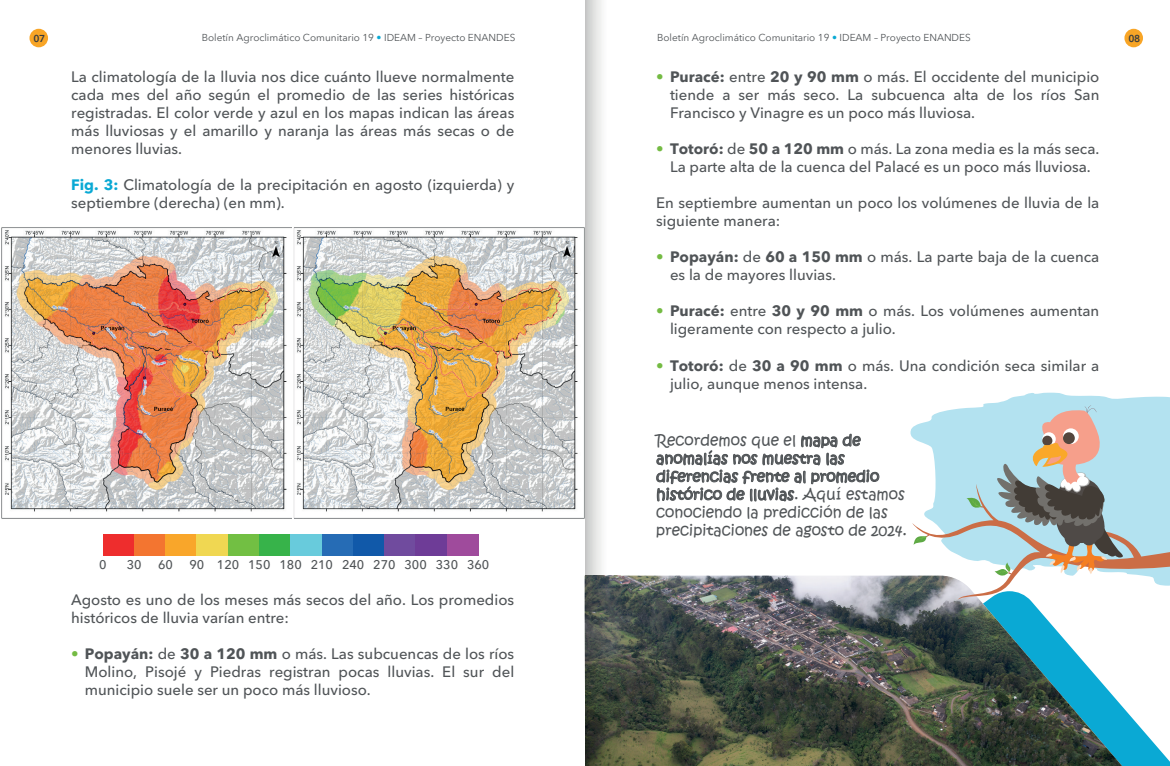
<style>
.page{position:relative;width:1170px;height:766px;background:#fff}
.page>*{position:absolute;margin:0;border:0;box-sizing:border-box;transform-origin:0 0}
.t1{font:500 15px/18px "Avenir Next Cyr";color:#505457}
.t2{font:15px/18px "Kristen ITC";color:#505457}
.t3{font:500 12.5px "Avenir Next Cyr";color:#505457}
.t4{font:10px "Avenir Next Cyr";color:#505457}
.t5{font:600 10px "Avenir Next Cyr";color:#373b3e}
.s1{color:#0aa9d4}
.s2{font-weight:700;color:#0aa9d4}
.s3{color:#74bb43}
.s4{font-weight:700}
</style>
<div class="page">
<img style="left:584px;top:575px;width:327px;height:190px">
<div style="left:29px;top:29px;width:19px;height:18px;background:#f8a526;border-radius:50%"></div>
<div style="left:1124px;top:29px;width:18px;height:18px;background:#f8a526;border-radius:50%"></div>
<svg style="left:656px;top:433px;width:223px;height:69px"></svg>
<svg style="left:910px;top:392px;width:259px;height:193px"></svg>
<svg style="left:911px;top:405px;width:258px;height:360px"></svg>
<div style="left:103px;top:534px;width:31px;height:21px;background:#ee2d2d"></div>
<div style="left:134px;top:534px;width:31px;height:21px;background:#f37530"></div>
<div style="left:165px;top:534px;width:32px;height:21px;background:#f9a62a"></div>
<div style="left:197px;top:534px;width:31px;height:21px;background:#f0d752"></div>
<div style="left:228px;top:534px;width:31px;height:21px;background:#72bf43"></div>
<div style="left:259px;top:534px;width:31px;height:21px;background:#37b34a"></div>
<div style="left:290px;top:534px;width:32px;height:21px;background:#68cbdc"></div>
<div style="left:322px;top:534px;width:31px;height:21px;background:#266cb5"></div>
<div style="left:353px;top:534px;width:31px;height:21px;background:#1159a9"></div>
<div style="left:384px;top:534px;width:31px;height:21px;background:#704b9e"></div>
<div style="left:415px;top:534px;width:32px;height:21px;background:#6e3c97"></div>
<div style="left:447px;top:534px;width:31px;height:21px;background:#9f4b9c"></div>
<img style="left:1px;top:227px;width:291px;height:292px">
<img style="left:294px;top:227px;width:291px;height:292px">
<img style="left:293px;top:228px;width:1px;height:290px">
<svg style="left:585px;top:0;width:17px;height:575px;background:#dddedd"></svg>
<img style="left:585px;top:575px;width:35px;height:190px">
<p class="t5" style="left:33px;top:33px;width:13px">07</p>
<p class="t4" style="left:202px;top:32px;width:315px">Boletín Agroclimático Comunitario 19 <span class="s1">•</span> IDEAM – Proyecto ENANDES</p>
<p class="t4" style="left:657px;top:32px;width:315px">Boletín Agroclimático Comunitario 19 <span class="s1">•</span> IDEAM – Proyecto ENANDES</p>
<p class="t5" style="left:1128px;top:33px;width:13px">08</p>
<p class="t1" style="left:71px;top:68px;width:444px;text-align:justify">La climatología de la lluvia nos dice cuánto llueve normalmente cada mes del año según el promedio de las series históricas registradas. El color verde y azul en los mapas indican las áreas más lluviosas y el amarillo y naranja las áreas más secas o de menores lluvias.</p>
<p class="t1" style="left:71px;top:176px;width:444px"><span class="s2">Fig. 3:</span> Climatología de la precipitación en agosto (izquierda) y septiembre (derecha) (en mm).</p>
<p class="t3" style="left:99px;top:557px;width:9px">0</p>
<p class="t3" style="left:127px;top:557px;width:16px">30</p>
<p class="t3" style="left:158px;top:557px;width:16px">60</p>
<p class="t3" style="left:189px;top:557px;width:301px">90 120 150 180 210 240 270 300 330 360</p>
<p class="t1" style="left:71px;top:590px;width:444px">Agosto es uno de los meses más secos del año. Los promedios históricos de lluvia varían entre:</p>
<p class="t1" style="left:85px;top:644px;width:431px;text-align:justify;text-indent:-14px"><span class="s3">•</span> <span class="s4">Popayán:</span> de <span class="s4">30 a 120 mm</span> o más. Las subcuencas de los ríos Molino, Pisojé y Piedras registran pocas lluvias. El sur del municipio suele ser un poco más lluvioso.</p>
<p class="t1" style="left:670px;top:68px;width:431px;text-align:justify;text-indent:-14px"><span class="s3">•</span> <span class="s4">Puracé:</span> entre <span class="s4">20 y 90 mm</span> o más. El occidente del municipio tiende a ser más seco. La subcuenca alta de los ríos San Francisco y Vinagre es un poco más lluviosa.</p>
<p class="t1" style="left:656px;top:140px;width:444px;text-align:center"><span class="s3">•</span> <span class="s4">Totoró:</span> de <span class="s4">50 a 120 mm</span> o más. La zona media es la más seca.<br>La parte alta de la cuenca del Palacé es un poco más lluviosa.</p>
<p class="t1" style="left:656px;top:194px;width:444px">En septiembre aumentan un poco los volúmenes de lluvia de la siguiente manera:</p>
<p class="t1" style="left:670px;top:248px;width:431px;text-indent:-14px"><span class="s3">•</span> <span class="s4">Popayán:</span> de <span class="s4">60 a 150 mm</span> o más. La parte baja de la cuenca es la de mayores lluvias.</p>
<p class="t1" style="left:670px;top:302px;width:431px;text-indent:-14px"><span class="s3">•</span> <span class="s4">Puracé:</span> entre <span class="s4">30 y 90 mm</span> o más. Los volúmenes aumentan ligeramente con respecto a julio.</p>
<p class="t1" style="left:670px;top:356px;width:431px;text-indent:-14px"><span class="s3">•</span> <span class="s4">Totoró:</span> de <span class="s4">30 a 90 mm</span> o más. Una condición seca similar a julio, aunque menos intensa.</p>
<p class="t2" style="left:656px;top:431px;width:252px">Recordemos que el mapa de anomalías nos muestra las diferencias frente al promedio histórico de lluvias. Aquí estamos conociendo la predicción de las precipitaciones de agosto de 2024.</p>
</div>
